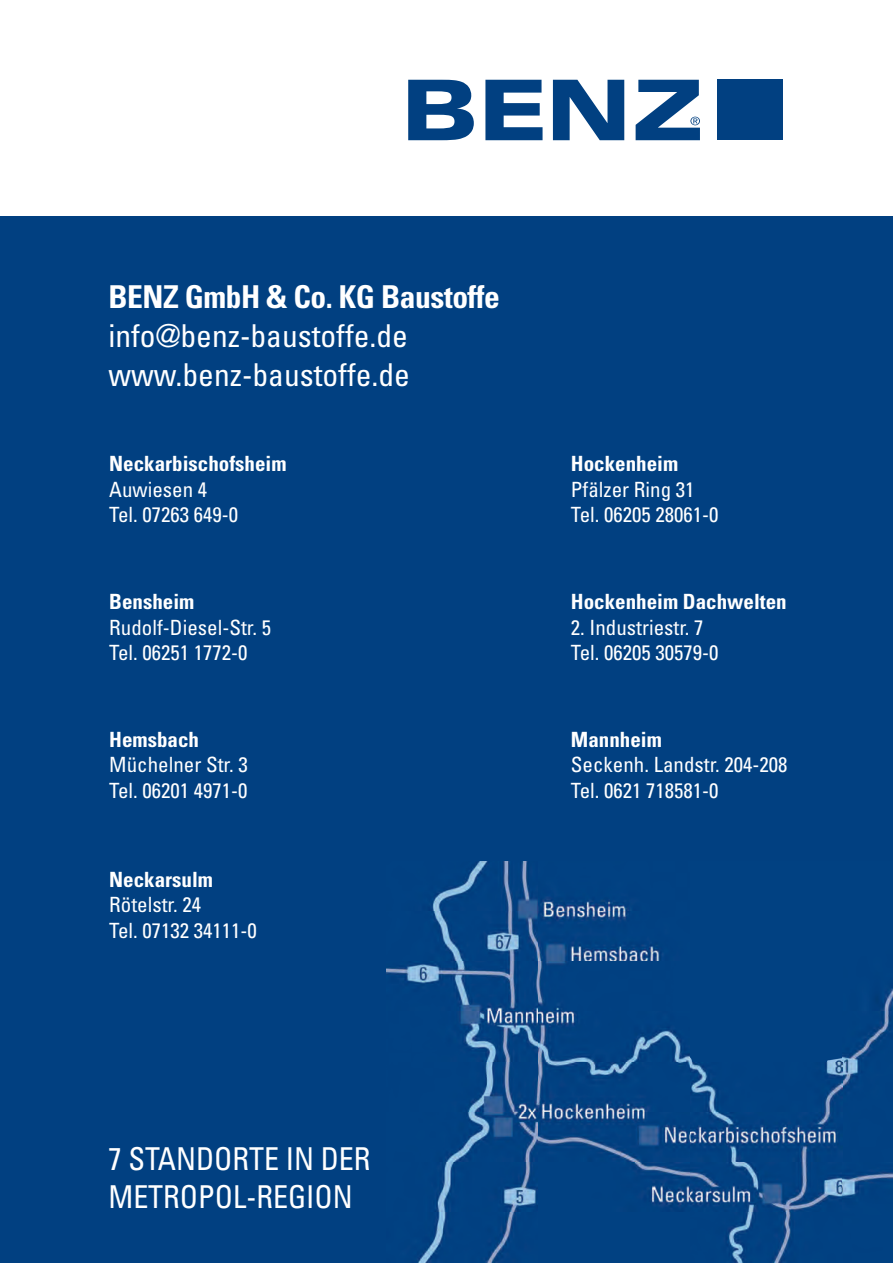
<style>
.page{position:relative;width:893px;height:1263px;background:#fff}
.page>*{position:absolute;margin:0;border:0;box-sizing:border-box;transform-origin:0 0}
.t1{font:condensed 31.5px/39px "Univers LT Std";color:#fff}
.t2{font:condensed 31.5px/37.8px "Univers LT Std";color:#fff;scale:.95 1}
.t3{font:700 condensed 31.5px "Univers LT Std";letter-spacing:-.015em;color:#fff}
.t4{font:condensed 21px/25.5px "Univers LT Std";color:#fff}
.t5{font:700 condensed 21px "Univers LT Std";color:#fff}
</style>
<div class="page">
<div style="left:0;top:217px;width:893px;height:1046px;background:#014081"></div>
<svg style="left:408px;top:80px;width:66px;height:60px"></svg>
<svg style="left:485px;top:80px;width:58px;height:60px"></svg>
<svg style="left:553px;top:80px;width:71px;height:60px"></svg>
<svg style="left:636px;top:80px;width:64px;height:60px"></svg>
<div style="left:717px;top:80px;width:66px;height:60px;background:#014081"></div>
<img style="left:386px;top:861px;width:507px;height:402px">
<h1 class="t3" style="left:108px;top:277px;width:393px">BENZ GmbH &amp; Co. KG Baustoffe</h1>
<h1 class="t1" style="left:108px;top:316px;width:303px">info@benz-baustoffe.de www.benz-baustoffe.de</h1>
<p class="t5" style="left:109px;top:451px;width:179px">Neckarbischofsheim</p>
<p class="t4" style="left:109px;top:476px;width:130px">Auwiesen 4<br>Tel. 07263 649-0</p>
<p class="t5" style="left:109px;top:589px;width:87px">Bensheim</p>
<p class="t4" style="left:109px;top:614px;width:163px">Rudolf-Diesel-Str. 5<br>Tel. 06251 1772-0</p>
<p class="t5" style="left:109px;top:726px;width:91px">Hemsbach</p>
<p class="t4" style="left:109px;top:752px;width:140px">Müchelner Str. 3<br>Tel. 06201 4971-0</p>
<p class="t5" style="left:109px;top:866px;width:105px">Neckarsulm</p>
<p class="t4" style="left:109px;top:892px;width:149px">Rötelstr. 24<br>Tel. 07132 34111-0</p>
<p class="t5" style="left:571px;top:451px;width:109px">Hockenheim</p>
<p class="t4" style="left:571px;top:476px;width:149px">Pfälzer Ring 31<br>Tel. 06205 28061-0</p>
<p class="t5" style="left:571px;top:589px;width:217px">Hockenheim Dachwelten</p>
<p class="t4" style="left:571px;top:614px;width:149px">2. Industriestr. 7<br>Tel. 06205 30579-0</p>
<p class="t5" style="left:571px;top:726px;width:92px">Mannheim</p>
<p class="t4" style="left:571px;top:751px;width:218px">Seckenh. Landstr. 204-208<br>Tel. 0621 718581-0</p>
<h1 class="t2" style="left:108px;top:1140px;width:277px">7 STANDORTE IN DER<br>METROPOL-REGION</h1>
</div>
